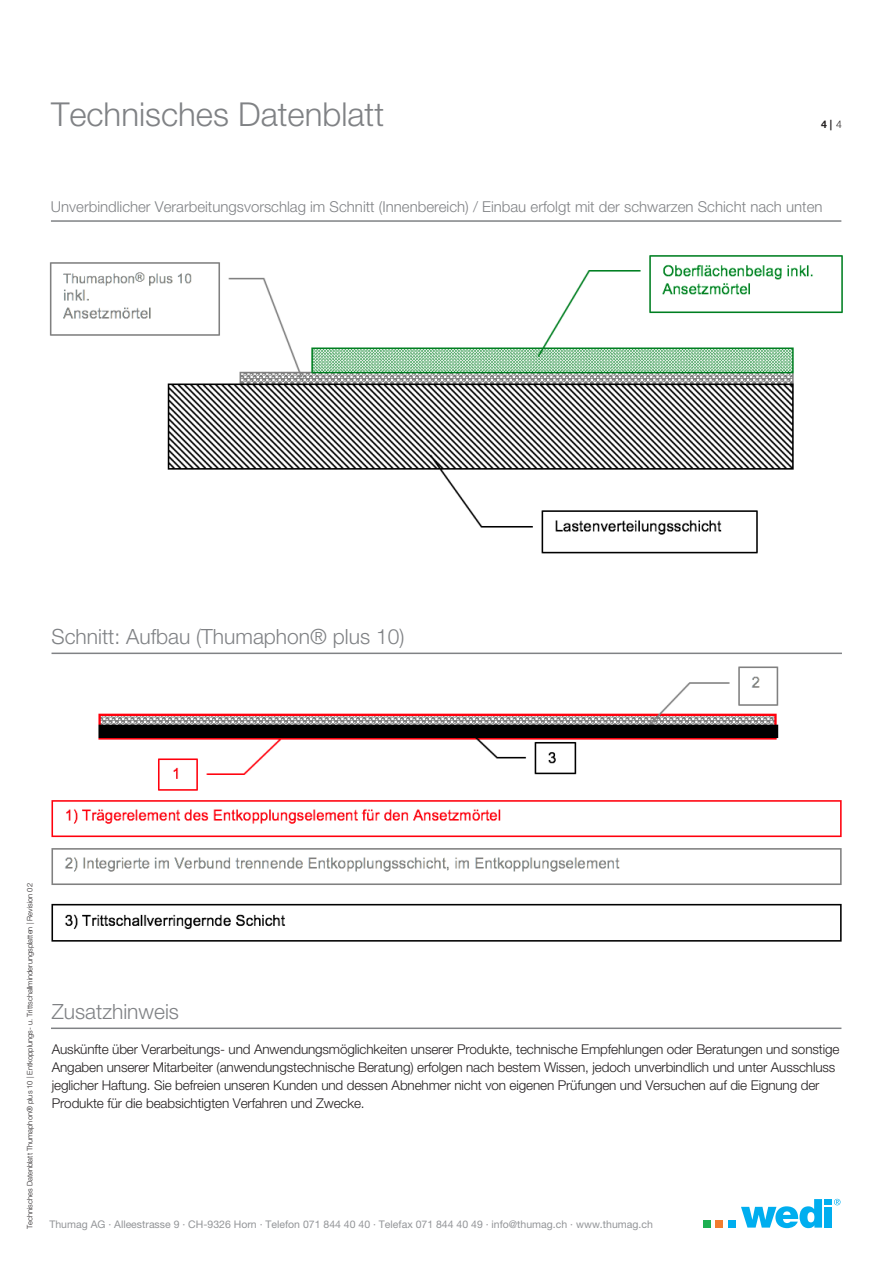
<style>
.page{position:relative;width:893px;height:1263px;background:#fff}
.page>*{position:absolute;margin:0;border:0;box-sizing:border-box;transform-origin:0 0}
.Adresse{font:300 33px "Helvetica Neue LT Pro";color:#808285}
.Adresse-2{font:300 21px "Helvetica Neue LT Pro";color:#808285}
.Adresse-3{font:300 15px "Helvetica Neue LT Pro";color:#808285}
.Adresse-4{font:300 13.5px/18px "Helvetica Neue LT Pro";letter-spacing:-.01em;color:#231f20}
.t1{font:10.5px "Helvetica Neue LT Pro";color:#939598}
.t2{font:700 10.5px "Helvetica Neue";color:#231f20}
.Adresse-5{font:300 7.5px "Helvetica Neue LT Pro";color:#231f20}
.s1{font-weight:300}
</style>
<div class="page">
<div style="left:703px;top:1220px;width:8px;height:8px;background:#1caf51"></div>
<div style="left:715px;top:1220px;width:8px;height:8px;background:#f27d2f"></div>
<div style="left:728px;top:1220px;width:8px;height:8px;background:#00aeef"></div>
<svg style="left:741px;top:1199px;width:81px;height:29px"></svg>
<div style="left:824px;top:1199px;width:8px;height:5px;background:#00aeef"></div>
<div style="left:824px;top:1207px;width:8px;height:20px;background:#00aeef"></div>
<svg style="left:834px;top:1199px;width:6px;height:6px"></svg>
<hr style="left:51px;top:220px;width:790px;height:2px;background:#808285">
<img style="left:49px;top:255px;width:794px;height:299px">
<img style="left:51px;top:666px;width:791px;height:276px">
<hr style="left:52px;top:652px;width:790px;height:2px;background:#808285">
<hr style="left:51px;top:1027px;width:790px;height:2px;background:#808285">
<p class="Adresse" style="left:51px;top:94px;width:335px">Technisches Datenblatt</p>
<p class="t2" style="left:821px;top:116px;width:22px">4 | <span class="s1">4</span></p>
<p class="Adresse-3" style="left:51px;top:197px;width:773px">Unverbindlicher Verarbeitungsvorschlag im Schnitt (Innenbereich) / Einbau erfolgt mit der schwarzen Schicht nach unten</p>
<p class="Adresse-2" style="left:52px;top:624px;width:354px">Schnitt: Aufbau (Thumaphon® plus 10)</p>
<p class="Adresse-5" style="left:25px;top:1229px;width:347px;rotate:-90deg">Technisches Datenblatt Thumaphon® plus 10 | Entkopplungs- u. Trittschallminderungsplatten | Revision 02</p>
<p class="Adresse-2" style="left:52px;top:998px;width:129px">Zusatzhinweis</p>
<p class="Adresse-4" style="left:52px;top:1040px;width:789px">Auskünfte über Verarbeitungs- und Anwendungsmöglichkeiten unserer Produkte, technische Empfehlungen oder Beratungen und sonstige Angaben unserer Mitarbeiter (anwendungstechnische Beratung) erfolgen nach bestem Wissen, jedoch unverbindlich und unter Ausschluss jeglicher Haftung. Sie befreien unseren Kunden und dessen Abnehmer nicht von eigenen Prüfungen und Versuchen auf die Eignung der Produkte für die beabsichtigten Verfahren und Zwecke.</p>
<p class="t1" style="left:49px;top:1218px;width:605px">Thumag AG · Alleestrasse 9 · CH-9326 Horn · Telefon 071 844 40 40 · Telefax 071 844 40 49 · info@thumag.ch · www.thumag.ch</p>
</div>
